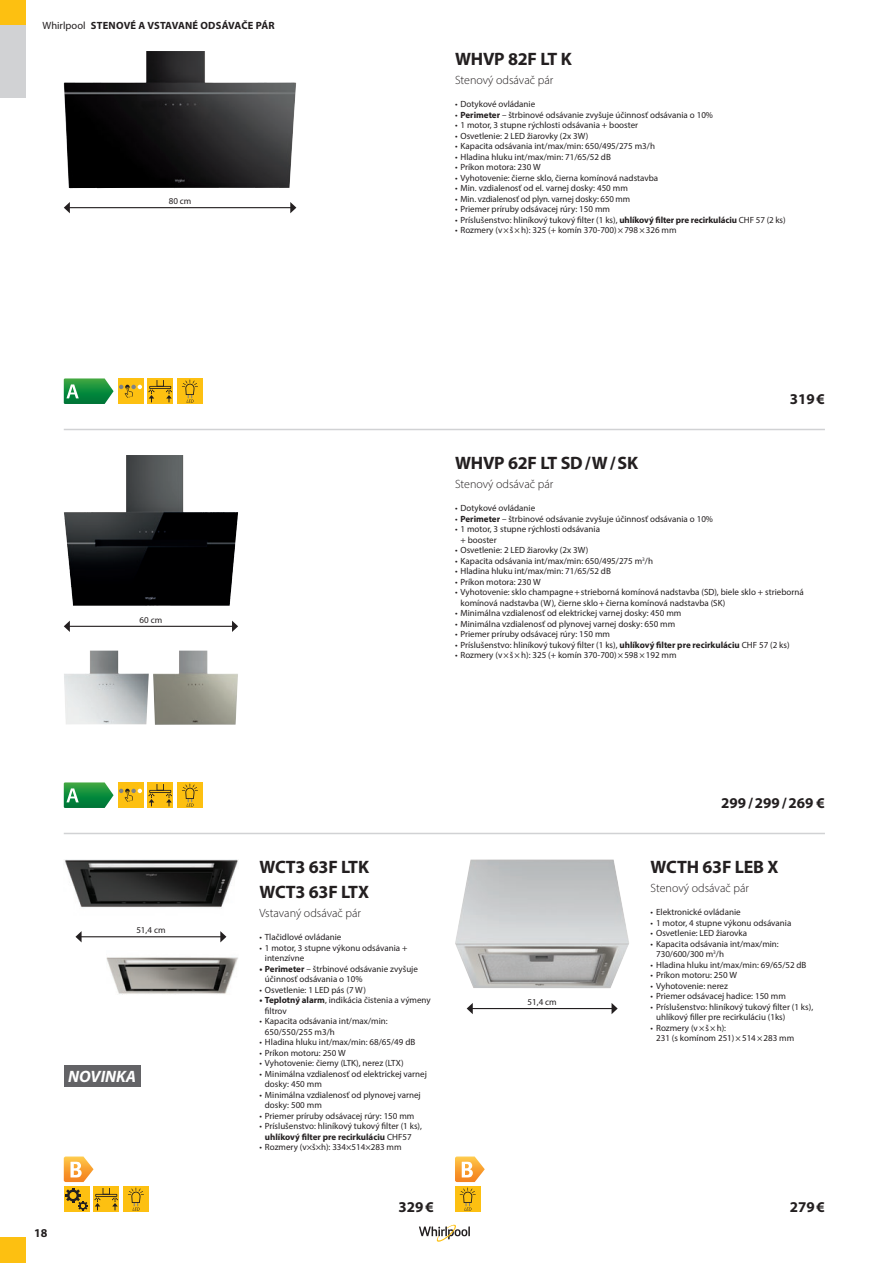
<style>
.page{position:relative;width:893px;height:1263px;background:#fff}
.page>*{position:absolute;margin:0;border:0;box-sizing:border-box;transform-origin:0 0}
.t1{font:700 18px/25.2px "Myriad Pro";letter-spacing:-.01em;color:#231f20}
.t2{font:italic 700 16.5px "Myriad Pro";color:#fff}
.t3{font:700 15px "Myriad Pro";color:#231f20}
.t4{font:300 12px "Myriad Pro";color:#231f20}
.t5{font:700 12px "Myriad Pro";color:#231f20}
.t6{font:700 10.5px "Myriad Pro";letter-spacing:.02em;color:#231f20}
.t7{font:9px/10.5px "Myriad Pro";color:#231f20}
.s1{font-weight:400}
.s2{font-weight:700}
</style>
<div class="page">
<div style="left:0;top:0;width:26px;height:26px;background:#fdc011"></div>
<div style="left:0;top:1237px;width:26px;height:26px;background:#fdc011"></div>
<div style="left:0;top:26px;width:26px;height:72px;background:#d1d2d4"></div>
<svg style="left:419px;top:1225px;width:51px;height:17px"></svg>
<hr style="left:64px;top:429px;width:761px;height:1px;background:#d1d2d4">
<hr style="left:64px;top:833px;width:761px;height:1px;background:#d1d2d4">
<img style="left:64px;top:51px;width:191px;height:137px">
<div style="left:118px;top:378px;width:25px;height:26px;background:#fdc011"></div>
<svg style="left:64px;top:378px;width:78px;height:26px"></svg>
<div style="left:147px;top:378px;width:26px;height:26px;background:#fdc011"></div>
<svg style="left:148px;top:380px;width:24px;height:22px"></svg>
<div style="left:177px;top:378px;width:26px;height:26px;background:#fdc011"></div>
<svg style="left:182px;top:380px;width:16px;height:23px"></svg>
<hr style="left:69px;top:207px;width:222px;height:1px;background:#231f20">
<svg style="left:64px;top:202px;width:6px;height:11px"></svg>
<svg style="left:290px;top:202px;width:6px;height:11px"></svg>
<img style="left:153px;top:651px;width:85px;height:74px">
<div style="left:118px;top:782px;width:25px;height:26px;background:#fdc011"></div>
<svg style="left:64px;top:782px;width:78px;height:26px"></svg>
<div style="left:147px;top:782px;width:26px;height:26px;background:#fdc011"></div>
<svg style="left:148px;top:784px;width:24px;height:22px"></svg>
<div style="left:177px;top:782px;width:26px;height:26px;background:#fdc011"></div>
<svg style="left:182px;top:783px;width:16px;height:24px"></svg>
<hr style="left:69px;top:626px;width:164px;height:1px;background:#231f20">
<svg style="left:64px;top:621px;width:6px;height:11px"></svg>
<svg style="left:232px;top:621px;width:6px;height:11px"></svg>
<img style="left:64px;top:455px;width:172px;height:151px">
<img style="left:64px;top:651px;width:85px;height:73px">
<hr style="left:81px;top:936px;width:140px;height:1px;background:#231f20">
<svg style="left:75px;top:931px;width:7px;height:11px"></svg>
<svg style="left:220px;top:931px;width:6px;height:11px"></svg>
<img style="left:64px;top:859px;width:174px;height:49px">
<img style="left:106px;top:957px;width:132px;height:38px">
<svg style="left:64px;top:1156px;width:30px;height:26px"></svg>
<div style="left:64px;top:1186px;width:25px;height:26px;background:#fdc011"></div>
<svg style="left:65px;top:1188px;width:23px;height:23px"></svg>
<div style="left:93px;top:1186px;width:26px;height:26px;background:#fdc011"></div>
<svg style="left:94px;top:1188px;width:24px;height:22px"></svg>
<div style="left:123px;top:1186px;width:26px;height:26px;background:#fdc011"></div>
<svg style="left:128px;top:1187px;width:16px;height:24px"></svg>
<hr style="left:472px;top:1008px;width:140px;height:1px;background:#231f20">
<svg style="left:467px;top:1003px;width:6px;height:11px"></svg>
<svg style="left:612px;top:1003px;width:6px;height:11px"></svg>
<img style="left:455px;top:859px;width:174px;height:129px">
<div style="left:455px;top:1186px;width:25px;height:26px;background:#fdc011"></div>
<svg style="left:455px;top:1156px;width:30px;height:55px"></svg>
<div style="left:64px;top:1065px;width:76px;height:22px;background:#636366"></div>
<p class="t6" style="left:43px;top:19px;width:234px"><span class="s1">Whirlpool</span> STENOVÉ A VSTAVANÉ ODSÁVAČE PÁR</p>
<p class="t7" style="left:169px;top:196px;width:24px">80 cm</p>
<h1 class="t1" style="left:455px;top:45px;width:118px">WHVP 82F LT K</h1>
<h3 class="t4" style="left:455px;top:73px;width:100px">Stenový odsávač pár</h3>
<p class="t7" style="left:455px;top:99px;width:82px">• Dotykové ovládanie</p>
<p class="t7" style="left:455px;top:109px;width:260px">• <span class="s2">Perimeter</span> – štrbinové odsávanie zvyšuje účinnosť odsávania o 10%</p>
<p class="t7" style="left:455px;top:120px;width:185px">• 1 motor, 3 stupne rýchlosti odsávania + booster</p>
<p class="t7" style="left:455px;top:130px;width:135px">• Osvetlenie: 2 LED žiarovky (2x 3W)</p>
<p class="t7" style="left:455px;top:141px;width:201px">• Kapacita odsávania int/max/min: 650/495/275 m3/h</p>
<p class="t7" style="left:455px;top:151px;width:157px">• Hladina hluku int/max/min: 71/65/52 dB</p>
<p class="t7" style="left:455px;top:162px;width:87px">• Príkon motora: 230 W</p>
<p class="t7" style="left:455px;top:172px;width:205px">• Vyhotovenie: čierne sklo, čierna komínová nadstavba</p>
<p class="t7" style="left:455px;top:183px;width:174px">• Min. vzdialenosť od el. varnej dosky: 450 mm</p>
<p class="t7" style="left:455px;top:193px;width:177px">• Min. vzdialenosť od plyn. varnej dosky: 650 mm</p>
<p class="t7" style="left:455px;top:204px;width:157px">• Priemer príruby odsávacej rúry: 150 mm</p>
<p class="t7" style="left:455px;top:214px;width:332px">• Príslušenstvo: hliníkový tukový filter (1 ks), <span class="s2">uhlíkový filter pre recirkuláciu</span> CHF 57 (2 ks)</p>
<p class="t7" style="left:455px;top:225px;width:223px">• Rozmery (v×š×h): 325 (+ komín 370-700)×798×326 mm</p>
<p class="t7" style="left:140px;top:614px;width:24px">60 cm</p>
<p class="t7" style="left:136px;top:925px;width:31px">51,4 cm</p>
<h2 class="t2" style="left:68px;top:1065px;width:69px">NOVINKA</h2>
<h3 class="t5" style="left:34px;top:1225px;width:15px">18</h3>
<h3 class="t3" style="left:790px;top:389px;width:37px">319€</h3>
<h1 class="t1" style="left:455px;top:449px;width:185px">WHVP 62F LT SD/W/SK</h1>
<h3 class="t4" style="left:455px;top:476px;width:100px">Stenový odsávač pár</h3>
<p class="t7" style="left:455px;top:503px;width:82px">• Dotykové ovládanie</p>
<p class="t7" style="left:455px;top:513px;width:260px">• <span class="s2">Perimeter</span> – štrbinové odsávanie zvyšuje účinnosť odsávania o 10%</p>
<p class="t7" style="left:460px;top:524px;width:141px;text-indent:-6px">• 1 motor, 3 stupne rýchlosti odsávania + booster</p>
<p class="t7" style="left:455px;top:545px;width:135px">• Osvetlenie: 2 LED žiarovky (2x 3W)</p>
<p class="t7" style="left:455px;top:555px;width:200px">• Kapacita odsávania int/max/min: 650/495/275 m<sup>3</sup>/h</p>
<p class="t7" style="left:455px;top:566px;width:157px">• Hladina hluku int/max/min: 71/65/52 dB</p>
<p class="t7" style="left:455px;top:576px;width:87px">• Príkon motora: 230 W</p>
<p class="t7" style="left:460px;top:587px;width:345px;text-indent:-6px">• Vyhotovenie: sklo champagne+strieborná komínová nadstavba (SD), biele sklo + strieborná komínová nadstavba (W), čierne sklo+čierna komínová nadstavba (SK)</p>
<p class="t7" style="left:455px;top:608px;width:228px">• Minimálna vzdialenosť od elektrickej varnej dosky: 450 mm</p>
<p class="t7" style="left:455px;top:618px;width:222px">• Minimálna vzdialenosť od plynovej varnej dosky: 650 mm</p>
<p class="t7" style="left:455px;top:629px;width:157px">• Priemer príruby odsávacej rúry: 150 mm</p>
<p class="t7" style="left:455px;top:639px;width:336px">• Príslušenstvo: hliníkový tukový filter (1 ks), <span class="s2">uhlíkový filter pre recirkuláciu</span> CHF 57 (2 ks)</p>
<p class="t7" style="left:455px;top:650px;width:223px">• Rozmery (v×š×h): 325 (+ komín 370-700)×598×192 mm</p>
<h1 class="t1" style="left:259px;top:853px;width:111px">WCT3 63F LTK<br>WCT3 63F LTX</h1>
<h3 class="t4" style="left:259px;top:906px;width:103px">Vstavaný odsávač pár</h3>
<p class="t7" style="left:259px;top:932px;width:83px">• Tlačidlové ovládanie</p>
<p class="t7" style="left:265px;top:942px;width:144px;text-indent:-6px">• 1 motor, 3 stupne výkonu odsávania + intenzívne</p>
<p class="t7" style="left:265px;top:963px;width:155px;text-indent:-6px"><span class="s2">• Perimeter</span> – štrbinové odsávanie zvyšuje účinnosť odsávania o 10%</p>
<p class="t7" style="left:259px;top:984px;width:108px">• Osvetlenie: 1 LED pás (7 W)</p>
<p class="t7" style="left:265px;top:995px;width:167px;text-indent:-6px"><span class="s2">• Teplotný alarm</span>, indikácia čistenia a výmeny filtrov</p>
<p class="t7" style="left:265px;top:1016px;width:124px;text-indent:-6px">• Kapacita odsávania int/max/min:<br>650/550/255 m3/h</p>
<p class="t7" style="left:259px;top:1037px;width:157px">• Hladina hluku int/max/min: 68/65/49 dB</p>
<p class="t7" style="left:259px;top:1047px;width:88px">• Príkon motoru: 250 W</p>
<p class="t7" style="left:259px;top:1058px;width:146px">• Vyhotovenie: čierny (LTK), nerez (LTX)</p>
<p class="t7" style="left:265px;top:1068px;width:163px;text-indent:-6px">• Minimálna vzdialenosť od elektrickej varnej dosky: 450 mm</p>
<p class="t7" style="left:265px;top:1089px;width:157px;text-indent:-6px">• Minimálna vzdialenosť od plynovej varnej dosky: 500 mm</p>
<p class="t7" style="left:259px;top:1110px;width:157px">• Priemer príruby odsávacej rúry: 150 mm</p>
<p class="t7" style="left:259px;top:1121px;width:164px;text-align:center">• Príslušenstvo: hliníkový tukový filter (1 ks), <span class="s2">uhlíkový filter pre recirkuláciu</span> CHF57</p>
<p class="t7" style="left:259px;top:1142px;width:144px">• Rozmery (v×š×h): 334×514×283 mm</p>
<h3 class="t3" style="left:399px;top:1197px;width:37px">329€</h3>
<p class="t7" style="left:528px;top:996px;width:31px">51,4 cm</p>
<h3 class="t3" style="left:721px;top:793px;width:105px">299/299/269 €</h3>
<h1 class="t1" style="left:651px;top:853px;width:129px">WCTH 63F LEB X</h1>
<h3 class="t4" style="left:651px;top:880px;width:100px">Stenový odsávač pár</h3>
<p class="t7" style="left:651px;top:906px;width:92px">• Elektronické ovládanie</p>
<p class="t7" style="left:651px;top:917px;width:142px">• 1 motor, 4 stupne výkonu odsávania</p>
<p class="t7" style="left:651px;top:928px;width:98px">• Osvetlenie: LED žiarovka</p>
<p class="t7" style="left:656px;top:938px;width:124px;text-indent:-6px">• Kapacita odsávania int/max/min:<br>730/600/300 m<sup>3</sup>/h</p>
<p class="t7" style="left:651px;top:959px;width:157px">• Hladina hluku int/max/min: 69/65/52 dB</p>
<p class="t7" style="left:651px;top:970px;width:88px">• Príkon motoru: 250 W</p>
<p class="t7" style="left:651px;top:980px;width:79px">• Vyhotovenie: nerez</p>
<p class="t7" style="left:651px;top:991px;width:137px">• Priemer odsávacej hadice: 150 mm</p>
<p class="t7" style="left:656px;top:1001px;width:159px;text-indent:-6px">• Príslušenstvo: hliníkový tukový filter (1 ks), uhlíkový filler pre recirkuláciu (1ks)</p>
<p class="t7" style="left:656px;top:1022px;width:140px;text-indent:-6px">• Rozmery (v×š×h):<br>231 (s komínom 251)×514×283 mm</p>
<h3 class="t3" style="left:790px;top:1197px;width:37px">279€</h3>
</div>
